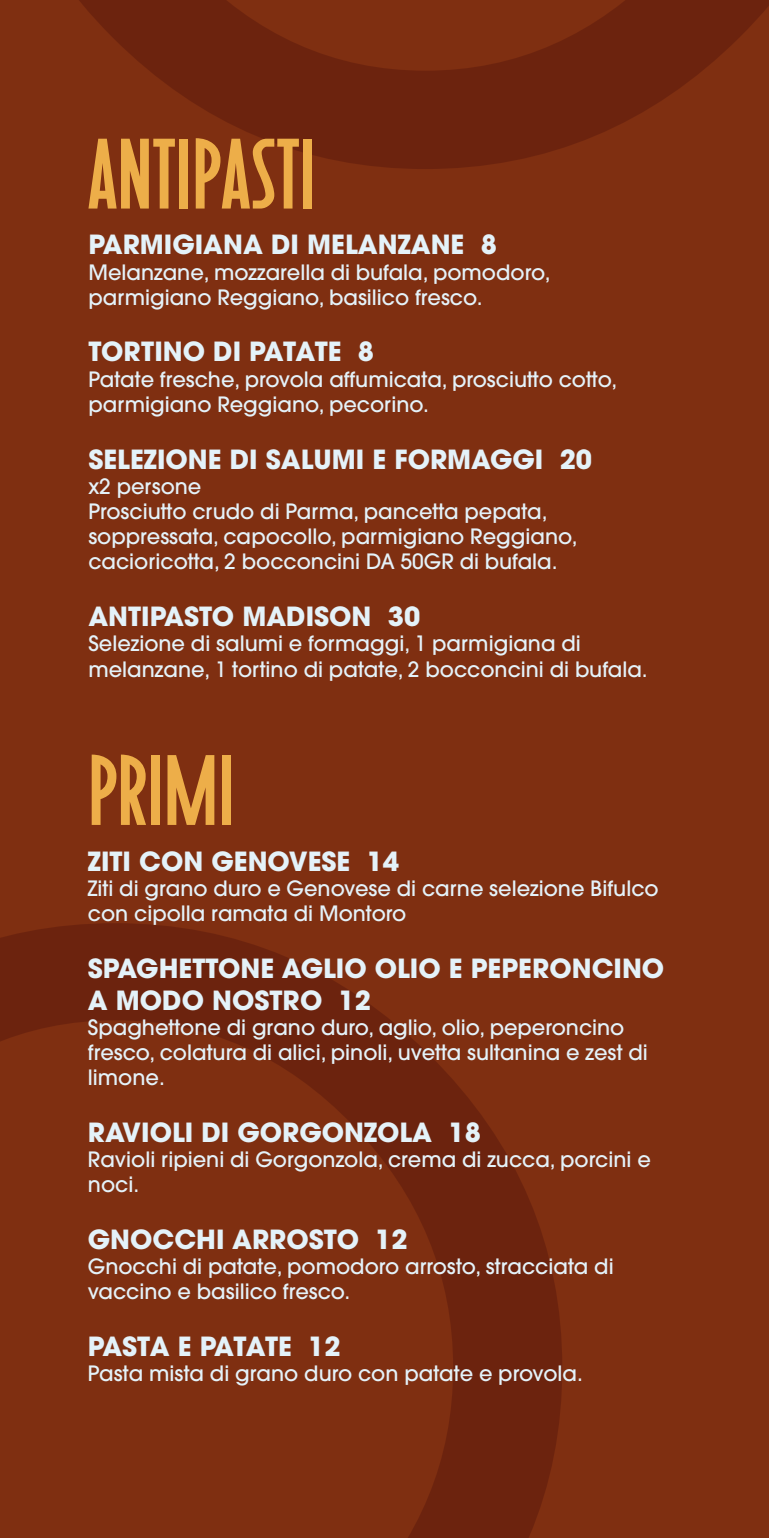
<style>
.page{position:relative;width:769px;height:1538px;background:#7f2f11}
.page>*{position:absolute;margin:0;border:0;box-sizing:border-box;transform-origin:0 0}
.t1{font:99.75px "Toasted Vein BTN Bold";color:#edae49}
.t2{font:700 26.25px/31.5px "Avant Garde";color:#e4f2f9}
.t3{font:700 26.25px "Avant Garde";letter-spacing:-.025em;color:#e4f2f9}
.t4{font:500 21px/25.2px "Avant Garde";color:#e4f2f9}
</style>
<div class="page">
<svg style="left:0;top:923px;width:562px;height:615px"></svg>
<svg style="left:79px;top:0;width:690px;height:169px;fill:#6c230e"></svg>
<h1 class="t1" style="left:88px;top:118px;width:230px">ANTIPASTI</h1>
<p class="t2" style="left:88px;top:229px;width:410px">PARMIGIANA DI MELANZANE 8</p>
<p class="t4" style="left:88px;top:259px;width:464px">Melanzane, mozzarella di bufala, pomodoro, parmigiano Reggiano, basilico fresco.</p>
<p class="t2" style="left:88px;top:336px;width:287px">TORTINO DI PATATE 8</p>
<p class="t4" style="left:88px;top:366px;width:530px">Patate fresche, provola affumicata, prosciutto cotto, parmigiano Reggiano, pecorino.</p>
<p class="t2" style="left:88px;top:443px;width:505px">SELEZIONE DI SALUMI E FORMAGGI 20</p>
<p class="t4" style="left:88px;top:474px;width:491px">x2 persone<br>Prosciutto crudo di Parma, pancetta pepata, soppressata, capocollo, parmigiano Reggiano, cacioricotta, 2 bocconcini DA 50GR di bufala.</p>
<p class="t2" style="left:88px;top:600px;width:333px">ANTIPASTO MADISON 30</p>
<p class="t4" style="left:88px;top:631px;width:561px">Selezione di salumi e formaggi, 1 parmigiana di melanzane, 1 tortino di patate, 2 bocconcini di bufala.</p>
<h1 class="t1" style="left:88px;top:734px;width:148px">PRIMI</h1>
<p class="t2" style="left:88px;top:845px;width:313px">ZITI CON GENOVESE 14</p>
<p class="t4" style="left:88px;top:876px;width:572px">Ziti di grano duro e Genovese di carne selezione Bifulco con cipolla ramata di Montoro</p>
<p class="t2" style="left:88px;top:952px;width:578px">SPAGHETTONE AGLIO OLIO E PEPERONCINO<br>A MODO NOSTRO 12</p>
<p class="t4" style="left:88px;top:1014px;width:561px">Spaghettone di grano duro, aglio, olio, peperoncino fresco, colatura di alici, pinoli, uvetta sultanina e zest di limone.</p>
<p class="t2" style="left:88px;top:1116px;width:394px">RAVIOLI DI GORGONZOLA 18</p>
<p class="t4" style="left:88px;top:1147px;width:564px">Ravioli ripieni di Gorgonzola, crema di zucca, porcini e noci.</p>
<p class="t2" style="left:88px;top:1223px;width:321px">GNOCCHI ARROSTO 12</p>
<p class="t4" style="left:88px;top:1254px;width:527px">Gnocchi di patate, pomodoro arrosto, stracciata di vaccino e basilico fresco.</p>
<p class="t3" style="left:88px;top:1329px;width:254px">PASTA E PATATE 12</p>
<p class="t4" style="left:88px;top:1361px;width:497px">Pasta mista di grano duro con patate e provola.</p>
</div>
